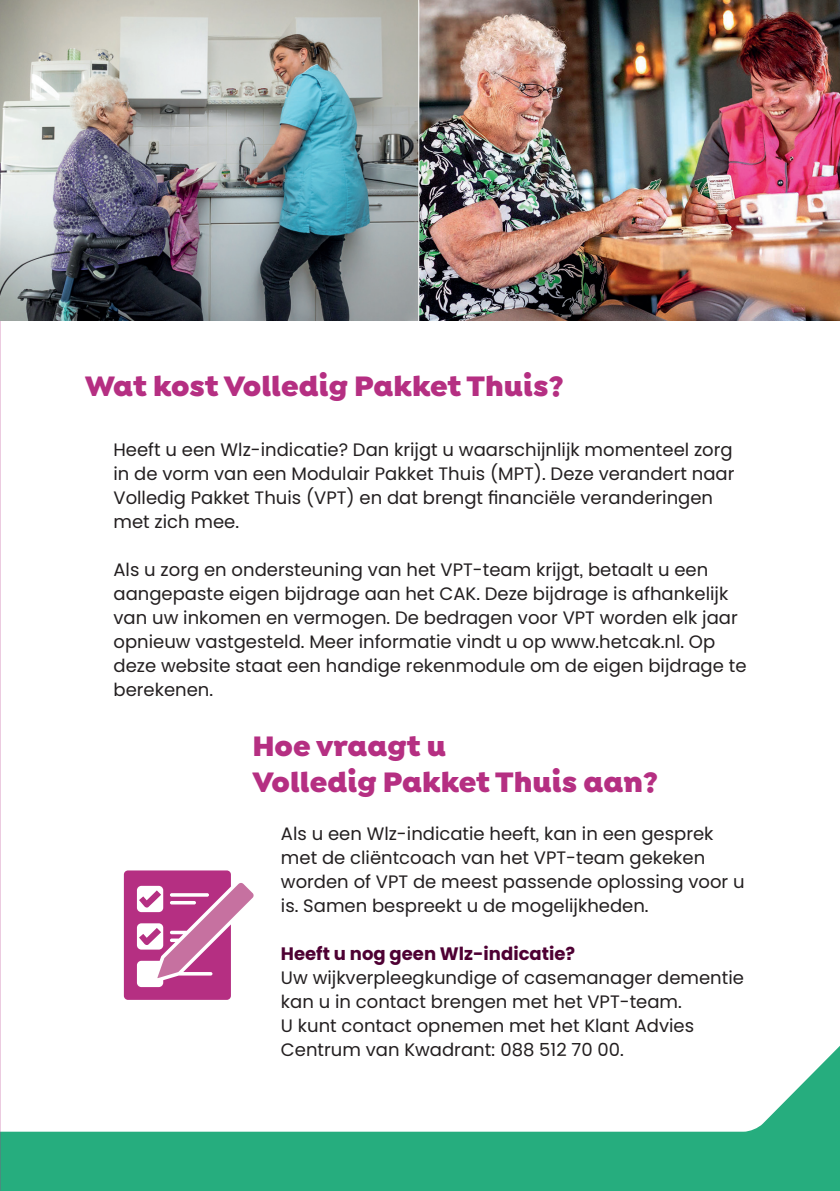
<style>
.page{position:relative;width:840px;height:1191px;background:#fff}
.page>*{position:absolute;margin:0;border:0;box-sizing:border-box;transform-origin:0 0}
.t1{font:900 30px "Isidora Sans Alt";color:#b52f82}
.t2{font:18px/24px "Poppins";color:#231f20}
.t3{font:700 18px "Poppins";color:#4e0033}
</style>
<div class="page">
<svg style="left:1px;top:992px;width:838px;height:199px"></svg>
<hr style="left:0;top:0;width:1px;height:1191px;background:#4e0033">
<img style="left:0;top:0;width:418px;height:321px">
<img style="left:419px;top:0;width:420px;height:321px">
<svg style="left:124px;top:870px;width:130px;height:130px"></svg>
<p class="t1" style="left:85px;top:367px;width:480px">Wat kost Volledig Pakket Thuis?</p>
<p class="t2" style="left:113px;top:438px;width:622px">Heeft u een Wlz-indicatie? Dan krijgt u waarschijnlijk momenteel zorg in de vorm van een Modulair Pakket Thuis (MPT). Deze verandert naar Volledig Pakket Thuis (VPT) en dat brengt financiële veranderingen met zich mee.</p>
<p class="t2" style="left:113px;top:558px;width:634px">Als u zorg en ondersteuning van het VPT-team krijgt, betaalt u een aangepaste eigen bijdrage aan het CAK. Deze bijdrage is afhankelijk van uw inkomen en vermogen. De bedragen voor VPT worden elk jaar opnieuw vastgesteld. Meer informatie vindt u op www.hetcak.nl. Op deze website staat een handige rekenmodule om de eigen bijdrage te berekenen.</p>
<p class="t1" style="left:252px;top:727px;width:195px">Hoe vraagt u</p>
<p class="t1" style="left:252px;top:763px;width:407px">Volledig Pakket Thuis aan?</p>
<p class="t2" style="left:281px;top:822px;width:465px">Als u een Wlz-indicatie heeft, kan in een gesprek met de cliëntcoach van het VPT-team gekeken worden of VPT de meest passende oplossing voor u is. Samen bespreekt u de mogelijkheden.</p>
<p class="t3" style="left:281px;top:943px;width:295px">Heeft u nog geen Wlz-indicatie?</p>
<p class="t2" style="left:281px;top:966px;width:464px">Uw wijkverpleegkundige of casemanager dementie kan u in contact brengen met het VPT-team.</p>
<p class="t2" style="left:281px;top:1014px;width:414px">U kunt contact opnemen met het Klant Advies<br>Centrum van Kwadrant: 088 512 70 00.</p>
</div>
